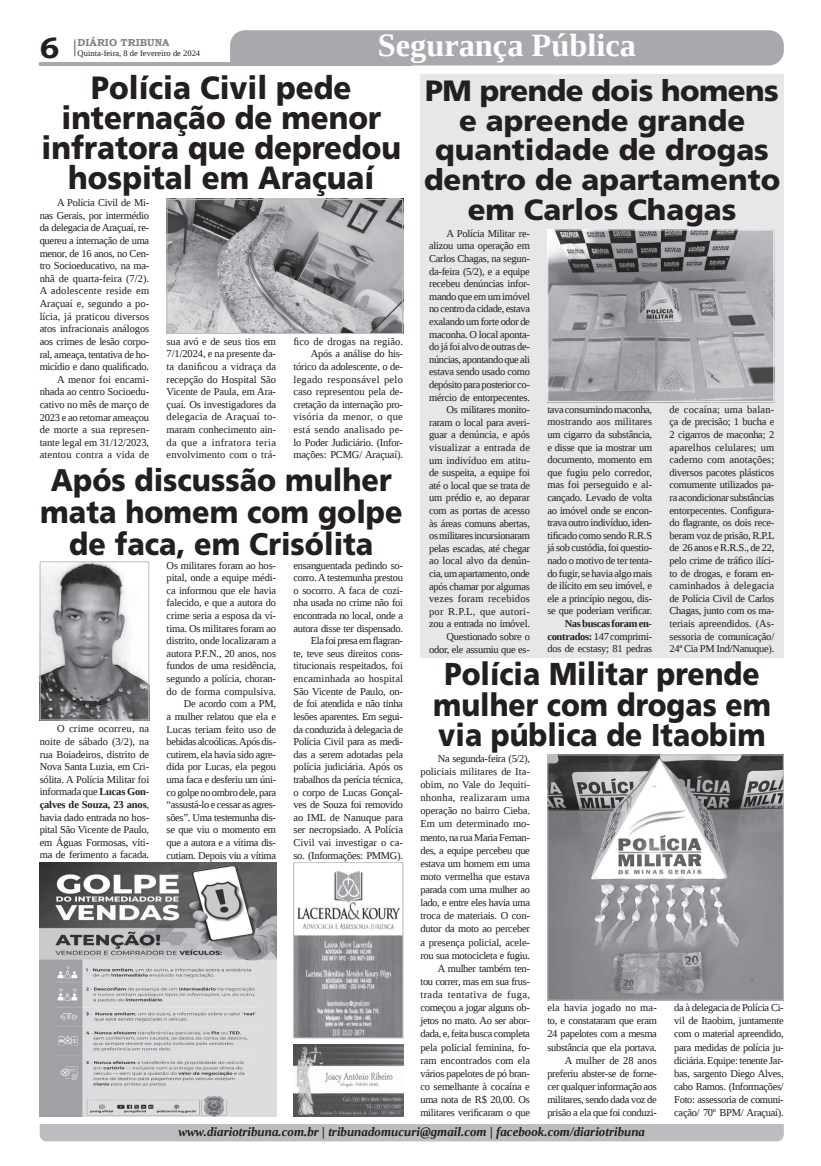
<style>
.page{position:relative;width:821px;height:1166px;background:#fff}
.page>*{position:absolute;margin:0;border:0;box-sizing:border-box;transform-origin:0 0}
.t1{font:700 32.38px "Liberation Serif";color:#fff}
.t2{font:900 32.2px/30.2px "Frutiger LT Std";color:#231f20;text-align:center;scale:.92 1}
.t3{font:900 31.59px/30.4px "Frutiger LT Std";color:#231f20;text-align:center;scale:.89 1}
.t4{font:900 31.32px/32.4px "Frutiger LT Std";color:#231f20;text-align:center;scale:.92 1}
.t5{font:900 29.31px/29.8px "Frutiger LT Std";color:#231f20;text-align:center}
.t6{font:700 29.31px "Bookman Old Style";color:#231f20}
.t7{font:italic 700 12.95px "Liberation Serif";color:#231f20}
.t8{font:10.5px/12.6px "Liberation Serif";letter-spacing:-.025em;color:#231f20;text-align:right}
.t9{font:700 10.06px "Bookman Old Style";color:#808285}
.t10{font:8.4px "Liberation Serif";color:#231f20}
.s1{font-weight:700}
</style>
<div class="page">
<svg style="left:74px;top:39px;width:2px;height:17px"></svg>
<hr style="left:40px;top:62px;width:372px;height:3px;background:#a8a9ad">
<div style="left:230px;top:30px;width:554px;height:35px;background:#a8a9ad"></div>
<div style="left:40px;top:1124px;width:744px;height:17px;background:#bcbdc0"></div>
<div style="left:420px;top:74px;width:364px;height:584px;background:#e6e7e9"></div>
<img style="left:296px;top:871px;width:105px;height:165px">
<div style="left:294px;top:862px;width:109px;height:176px;border:1px solid #bcbdc0"></div>
<img style="left:40px;top:862px;width:236px;height:254px">
<img style="left:294px;top:1044px;width:109px;height:72px">
<img style="left:42px;top:563px;width:105px;height:155px">
<div style="left:40px;top:561px;width:109px;height:159px;border:1px solid #bcbdc0"></div>
<img style="left:169px;top:201px;width:232px;height:131px">
<div style="left:167px;top:199px;width:236px;height:135px;border:1px solid #bcbdc0"></div>
<img style="left:549px;top:756px;width:233px;height:242px">
<div style="left:547px;top:754px;width:237px;height:246px;border:1px solid #bcbdc0"></div>
<img style="left:549px;top:231px;width:223px;height:169px">
<div style="left:547px;top:229px;width:227px;height:173px;border:1px solid #fff"></div>
<h3 class="t6" style="left:40px;top:27px;width:21px">6</h3>
<p class="t9" style="left:78px;top:35px;width:93px">DIÁRIO TRIBUNA</p>
<p class="t10" style="left:78px;top:48px;width:124px">Quinta-feira, 8 de fevereiro de 2024</p>
<h1 class="t1" style="left:378px;top:24px;width:260px">Segurança Pública</h1>
<h2 class="t2" style="left:42px;top:72px;width:392px">Polícia Civil pede internação de menor infratora que depredou hospital em Araçuaí</h2>
<p class="t8" style="left:40px;top:196px;width:111px">A Polícia Civil de Mi-<br>nas Gerais, por intermédio da delegacia de Araçuaí, re&shy;quereu a internação de uma menor, de 16 anos, no Cen&shy;tro Socioeducativo, na ma&shy;nhã de quarta-feira (7/2).<br>A adolescente reside em<br>Araçuaí e, segundo a po&shy;lícia, já praticou diversos atos infracionais análogos aos crimes de lesão corpo&shy;ral, ameaça, tentativa de ho&shy;micídio e dano qualificado.<br>A menor foi encami&shy;nhada ao centro Socioedu&shy;cativo no mês de março de<br>2023 e ao retornar ameaçou de morte a sua represen&shy;tante legal em 31/12/2023, atentou contra a vida de</p>
<p class="t8" style="left:167px;top:335px;width:111px;text-align:justify">sua avó e de seus tios em 7/1/2024, e na presente da&shy;ta danificou a vidraça da recepção do Hospital São Vicente de Paula, em Ara&shy;çuaí. Os investigadores da delegacia de Araçuaí to&shy;maram conhecimento ain&shy;da que a infratora teria envolvimento com o trá-</p>
<p class="t8" style="left:294px;top:335px;width:111px">fico de drogas na região.<br>Após a análise do his&shy;tórico da adolescente, o de&shy;legado responsável pelo caso representou pela de&shy;cretação da internação pro&shy;visória da menor, o que está sendo analisado pe&shy;lo Poder Judiciário. (Infor&shy;mações: PCMG/ Araçuaí).</p>
<h3 class="t4" style="left:40px;top:463px;width:395px">Após discussão mulher mata homem com golpe de faca, em Crisólita</h3>
<p class="t8" style="left:40px;top:722px;width:111px;text-align:justify;text-indent:17px">O crime ocorreu, na noite de sábado (3/2), na rua Boiadeiros, distrito de Nova Santa Luzia, em Cri&shy;sólita. A Polícia Militar foi informada que <span class="s1">Lucas Gon&shy;çalves de Souza, 23 anos</span>, havia dado entrada no hos&shy;pital São Vicente de Paulo, em Águas Formosas, víti&shy;ma de ferimento a facada.</p>
<p class="t8" style="left:167px;top:559px;width:111px">Os militares foram ao hos&shy;pital, onde a equipe médi&shy;ca informou que ele havia falecido, e que a autora do crime seria a esposa da ví&shy;tima. Os militares foram ao distrito, onde localizaram a autora P.F.N., 20 anos, nos fundos de uma residência, segundo a polícia, choran&shy;do de forma compulsiva.<br>De acordo com a PM,<br>a mulher relatou que ela e<br>Lucas teriam feito uso de bebidas alcoólicas. Após dis&shy;cutirem, ela havia sido agre&shy;dida por Lucas, ela pegou uma faca e desferiu um úni&shy;co golpe no ombro dele, para “assustá-lo e cessar as agres&shy;sões”. Uma testemunha dis&shy;se que viu o momento em que a autora e a vítima dis&shy;cutiam. Depois viu a vítima</p>
<p class="t8" style="left:294px;top:559px;width:111px">ensanguentada pedindo so&shy;corro. A testemunha prestou o socorro. A faca de cozi&shy;nha usada no crime não foi encontrada no local, onde a autora disse ter dispensado.<br>Ela foi presa em flagran-<br>te, teve seus direitos cons&shy;titucionais respeitados, foi encaminhada ao hospital<br>São Vicente de Paulo, on&shy;de foi atendida e não tinha lesões aparentes. Em segui&shy;da conduzida à delegacia de<br>Polícia Civil para as medi&shy;das a serem adotadas pela polícia judiciária. Após os trabalhos da perícia técnica, o corpo de Lucas Gonçal&shy;ves de Souza foi removido ao IML de Nanuque para ser necropsiado. A Polícia<br>Civil vai investigar o ca&shy;so. (Informações: PMMG).</p>
<h3 class="t5" style="left:424px;top:76px;width:358px">PM prende dois homens e apreende grande quantidade de drogas dentro de apartamento em Carlos Chagas</h3>
<p class="t8" style="left:429px;top:227px;width:102px">A Polícia Militar re&shy;alizou uma operação em<br>Carlos Chagas, na segun&shy;da-feira (5/2), e a equipe recebeu denúncias infor&shy;mando que em um imóvel no centro da cidade, estava exalando um forte odor de maconha. O local aponta&shy;do já foi alvo de outras de&shy;núncias, apontando que ali estava sendo usado como depósito para posterior co&shy;mércio de entorpecentes.<br>Os militares monito&shy;raram o local para averi&shy;guar a denúncia, e após visualizar a entrada de um indivíduo em atitu&shy;de suspeita, a equipe foi até o local que se trata de um prédio e, ao deparar com as portas de acesso às áreas comuns abertas, os militares incursionaram pelas escadas, até chegar ao local alvo da denún&shy;cia, um apartamento, onde após chamar por algumas vezes foram recebidos por R.P.L, que autori&shy;zou a entrada no imóvel.<br>Questionado sobre o odor, ele assumiu que es-</p>
<p class="t8" style="left:670px;top:403px;width:107px;text-align:justify">de cocaína; uma balan&shy;ça de precisão; 1 bucha e 2 cigarros de maconha; 2 aparelhos celulares; um caderno com anotações; diversos pacotes plásticos comumente utilizados pa&shy;ra acondicionar substâncias entorpecentes. Configura&shy;do flagrante, os dois rece&shy;beram voz de prisão, R.P.L de 26 anos e R.R.S., de 22, pelo crime de tráfico ilíci&shy;to de drogas, e foram en&shy;caminhados à delegacia de Polícia Civil de Carlos Chagas, junto com os ma&shy;teriais apreendidos. (As&shy;sessoria de comunicação/ 24ª Cia PM Ind/Nanuque).</p>
<p class="t8" style="left:547px;top:403px;width:106px;text-align:justify">tava consumindo maconha, mostrando aos militares um cigarro da substância, e disse que ia mostrar um documento, momento em que fugiu pelo corredor, mas foi perseguido e al&shy;cançado. Levado de volta ao imóvel onde se encon&shy;trava outro indivíduo, iden&shy;tificado como sendo R.R.S já sob custódia, foi questio&shy;nado o motivo de ter tenta&shy;do fugir, se havia algo mais de ilícito em seu imóvel, e ele a princípio negou, dis&shy;se que poderiam verificar.</p>
<p class="t8" style="left:547px;top:617px;width:106px;text-align:justify;text-indent:17px"><span class="s1">Nas buscas foram en&shy;contrados:</span> 147 comprimi&shy;dos de ecstasy; 81 pedras</p>
<h3 class="t3" style="left:433px;top:659px;width:381px">Polícia Militar prende mulher com drogas em via pública de Itaobim</h3>
<p class="t8" style="left:420px;top:752px;width:111px;line-height:13.1px">Na segunda-feira (5/2), policiais militares de Ita&shy;obim, no Vale do Jequiti&shy;nhonha, realizaram uma operação no bairro Cieba.<br>Em um determinado mo&shy;mento, na rua Maria Fernan&shy;des, a equipe percebeu que estava um homem em uma moto vermelha que estava parada com uma mulher ao lado, e entre eles havia uma troca de materiais. O con&shy;dutor da moto ao perceber a presença policial, acele&shy;rou sua motocicleta e fugiu.<br>A mulher também ten-<br>tou correr, mas em sua frus&shy;trada tentativa de fuga, começou a jogar alguns ob&shy;jetos no mato. Ao ser abor&shy;dada, e, feita busca completa pela policial feminina, fo&shy;ram encontrados com ela vários papelotes de pó bran&shy;co semelhante à cocaína e uma nota de R$ 20,00. Os militares verificaram o que</p>
<p class="t8" style="left:547px;top:1001px;width:111px;line-height:13.1px">ela havia jogado no ma&shy;to, e constataram que eram<br>24 papelotes com a mesma substância que ela portava.<br>A mulher de 28 anos preferiu abster-se de forne&shy;cer qualquer informação aos militares, sendo dada voz de prisão a ela que foi conduzi-</p>
<p class="t8" style="left:674px;top:1001px;width:111px;line-height:13.1px;text-align:justify">da à delegacia de Polícia Ci&shy;vil de Itaobim, juntamente com o material apreendido, para medidas de polícia ju&shy;diciária. Equipe: tenente Jar&shy;bas, sargento Diego Alves, cabo Ramos. (Informações/ Foto: assessoria de comuni&shy;cação/ 70º BPM/ Araçuaí).</p>
<p class="t7" style="left:178px;top:1123px;width:468px">www.diariotribuna.com.br | tribunadomucuri@gmail.com | facebook.com/diariotribuna</p>
</div>
